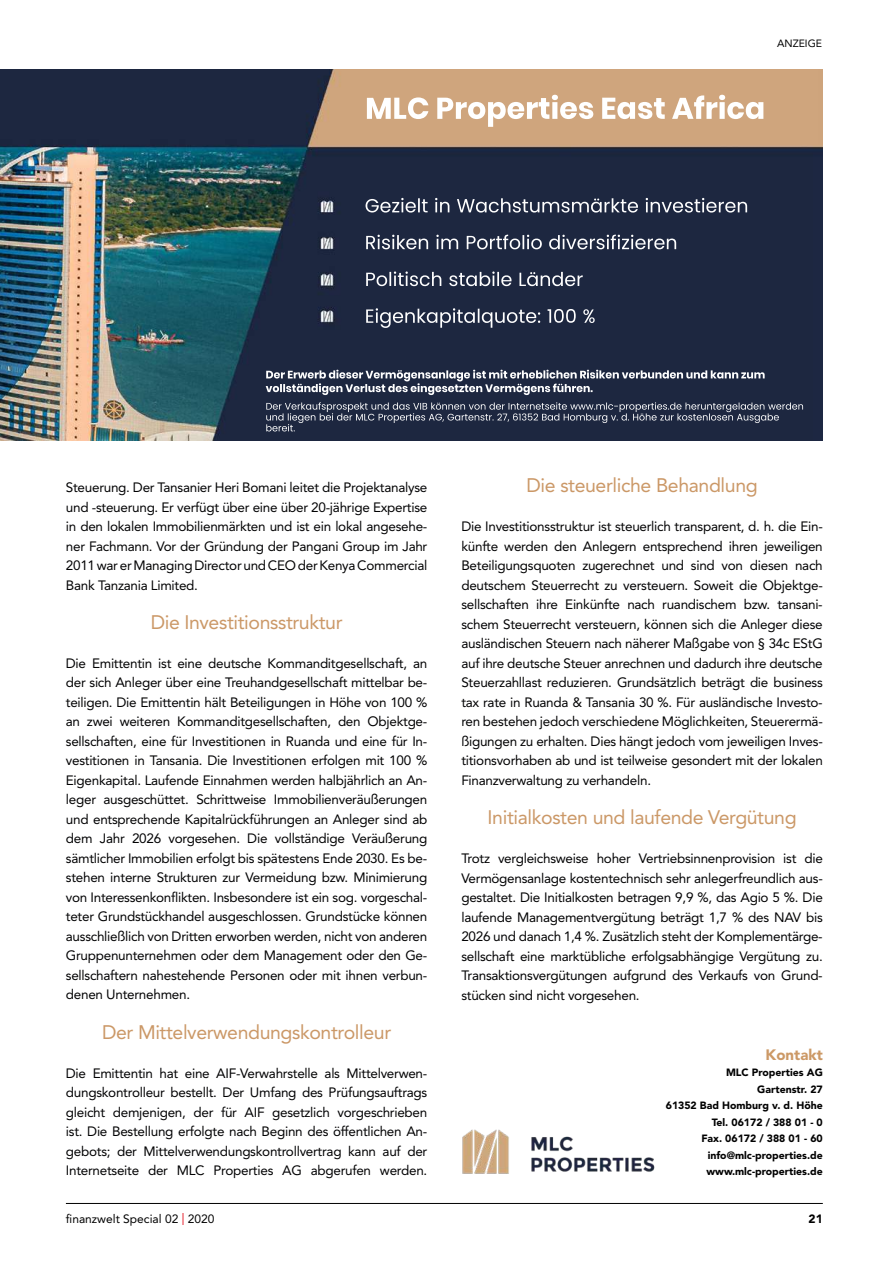
<style>
.page{position:relative;width:893px;height:1263px;background:#fff}
.page>*{position:absolute;margin:0;border:0;box-sizing:border-box;transform-origin:0 0}
.t1{font:19.5px "Avenir LT Std";letter-spacing:-.02em;color:#cb9867}
.t2{font:900 15px "Avenir LT Std";color:#c96}
.t3{font:13.5px/19.5px "Avenir LT Std";letter-spacing:-.02em;color:#020203;text-align:justify}
.t4{font:12px "Avenir LT Std";color:#000}
.t5{font:900 12px "Avenir LT Std";color:#000}
.t6{font:900 10.5px/16.5px "Avenir LT Std";color:#000;text-align:right}
.t7{font:10.5px "Avenir LT Std";color:#000}
.s1{color:#e30613}
</style>
<div class="page">
<hr style="left:66px;top:1203px;width:757px;height:1px;background:#000">
<img style="left:0;top:69px;width:823px;height:371px">
<img style="left:366px;top:198px;width:334px;height:14px">
<img style="left:702px;top:198px;width:45px;height:15px">
<img style="left:377px;top:235px;width:256px;height:14px">
<img style="left:648px;top:239px;width:28px;height:10px">
<img style="left:389px;top:271px;width:174px;height:15px">
<img style="left:366px;top:308px;width:228px;height:15px">
<img style="left:266px;top:370px;width:204px;height:8px">
<img style="left:473px;top:370px;width:174px;height:8px">
<img style="left:662px;top:370px;width:103px;height:8px">
<img style="left:280px;top:383px;width:303px;height:9px">
<img style="left:301px;top:402px;width:139px;height:8px">
<img style="left:489px;top:402px;width:118px;height:8px">
<img style="left:651px;top:402px;width:113px;height:8px">
<img style="left:776px;top:402px;width:27px;height:8px">
<img style="left:278px;top:413px;width:136px;height:8px">
<img style="left:513px;top:413px;width:78px;height:8px">
<img style="left:621px;top:413px;width:152px;height:8px">
<img style="left:266px;top:424px;width:29px;height:7px">
<img style="left:367px;top:95px;width:396px;height:24px">
<img style="left:462px;top:1129px;width:193px;height:45px">
<p class="t7" style="left:777px;top:37px;width:46px">ANZEIGE</p>
<p class="t3" style="left:66px;top:478px;width:363px">Steuerung. Der Tansanier Heri Bomani leitet die Projektanalyse und -steuerung. Er verfügt über eine über 20-jährige Expertise in den lokalen Immobilienmärkten und ist ein lokal angesehe&shy;ner Fachmann. Vor der Gründung der Pangani Group im Jahr 2011 war er Managing Director und CEO der Kenya Commercial Bank Tanzania Limited.</p>
<h1 class="t1" style="left:151px;top:611px;width:193px">Die Investitionsstruktur</h1>
<p class="t3" style="left:66px;top:654px;width:363px">Die Emittentin ist eine deutsche Kommanditgesellschaft, an der sich Anleger über eine Treuhandgesellschaft mittelbar be&shy;teiligen. Die Emittentin hält Beteiligungen in Höhe von 100 % an zwei weiteren Kommanditgesellschaften, den Objektge&shy;sellschaften, eine für Investitionen in Ruanda und eine für In&shy;vestitionen in Tansania. Die Investitionen erfolgen mit 100 % Eigenkapital. Laufende Einnahmen werden halbjährlich an An&shy;leger ausgeschüttet. Schrittweise Immobilienveräußerungen und entsprechende Kapitalrückführungen an Anleger sind ab dem Jahr 2026 vorgesehen. Die vollständige Veräußerung sämtlicher Immobilien erfolgt bis spätestens Ende 2030. Es be&shy;stehen interne Strukturen zur Vermeidung bzw. Minimierung von Interessenkonflikten. Insbesondere ist ein sog. vorgeschal&shy;teter Grundstückhandel ausgeschlossen. Grundstücke können ausschließlich von Dritten erworben werden, nicht von anderen Gruppenunternehmen oder dem Management oder den Ge&shy;sellschaftern nahestehende Personen oder mit ihnen verbun&shy;denen Unternehmen.</p>
<h1 class="t1" style="left:102px;top:1020px;width:291px">Der Mittelverwendungskontrolleur</h1>
<p class="t3" style="left:66px;top:1063px;width:363px">Die Emittentin hat eine AIF-Verwahrstelle als Mittelverwen&shy;dungskontrolleur bestellt. Der Umfang des Prüfungsauftrags gleicht demjenigen, der für AIF gesetzlich vorgeschrieben ist. Die Bestellung erfolgte nach Beginn des öffentlichen An&shy;gebots; der Mittelverwendungskontrollvertrag kann auf der Internetseite der MLC Properties AG abgerufen werden.</p>
<h1 class="t1" style="left:526px;top:474px;width:233px">Die steuerliche Behandlung</h1>
<p class="t3" style="left:461px;top:517px;width:363px">Die Investitionsstruktur ist steuerlich transparent, d. h. die Ein&shy;künfte werden den Anlegern entsprechend ihren jeweiligen Beteiligungsquoten zugerechnet und sind von diesen nach deutschem Steuerrecht zu versteuern. Soweit die Objektge&shy;sellschaften ihre Einkünfte nach ruandischem bzw. tansani&shy;schem Steuerrecht versteuern, können sich die Anleger diese ausländischen Steuern nach näherer Maßgabe von § 34c EStG auf ihre deutsche Steuer anrechnen und dadurch ihre deutsche Steuerzahllast reduzieren. Grundsätzlich beträgt die business tax rate in Ruanda &amp; Tansania 30 %. Für ausländische Investo&shy;ren bestehen jedoch verschiedene Möglichkeiten, Steuerermä&shy;ßigungen zu erhalten. Dies hängt jedoch vom jeweiligen Inves&shy;titionsvorhaben ab und ist teilweise gesondert mit der lokalen Finanzverwaltung zu verhandeln.</p>
<h1 class="t1" style="left:488px;top:806px;width:310px">Initialkosten und laufende Vergütung</h1>
<p class="t3" style="left:461px;top:849px;width:363px">Trotz vergleichsweise hoher Vertriebsinnenprovision ist die Vermögensanlage kostentechnisch sehr anlegerfreundlich aus&shy;gestaltet. Die Initialkosten betragen 9,9 %, das Agio 5 %. Die laufende Managementvergütung beträgt 1,7 % des NAV bis 2026 und danach 1,4 %. Zusätzlich steht der Komplementärge&shy;sellschaft eine marktübliche erfolgsabhängige Vergütung zu.<br>Transaktionsvergütungen aufgrund des Verkaufs von Grund&shy;stücken sind nicht vorgesehen.</p>
<p class="t2" style="left:766px;top:1045px;width:59px">Kontakt</p>
<p class="t6" style="left:666px;top:1064px;width:159px">MLC Properties AG<br>Gartenstr. 27<br>61352 Bad Homburg v. d. Höhe<br>Tel. 06172 / 388 01 - 0<br>Fax. 06172 / 388 01 - 60 info@mlc-properties.de www.mlc-properties.de</p>
<p class="t4" style="left:66px;top:1212px;width:150px">finanzwelt Special 02 <span class="s1">|</span> 2020</p>
<p class="t5" style="left:809px;top:1212px;width:16px">21</p>
</div>
